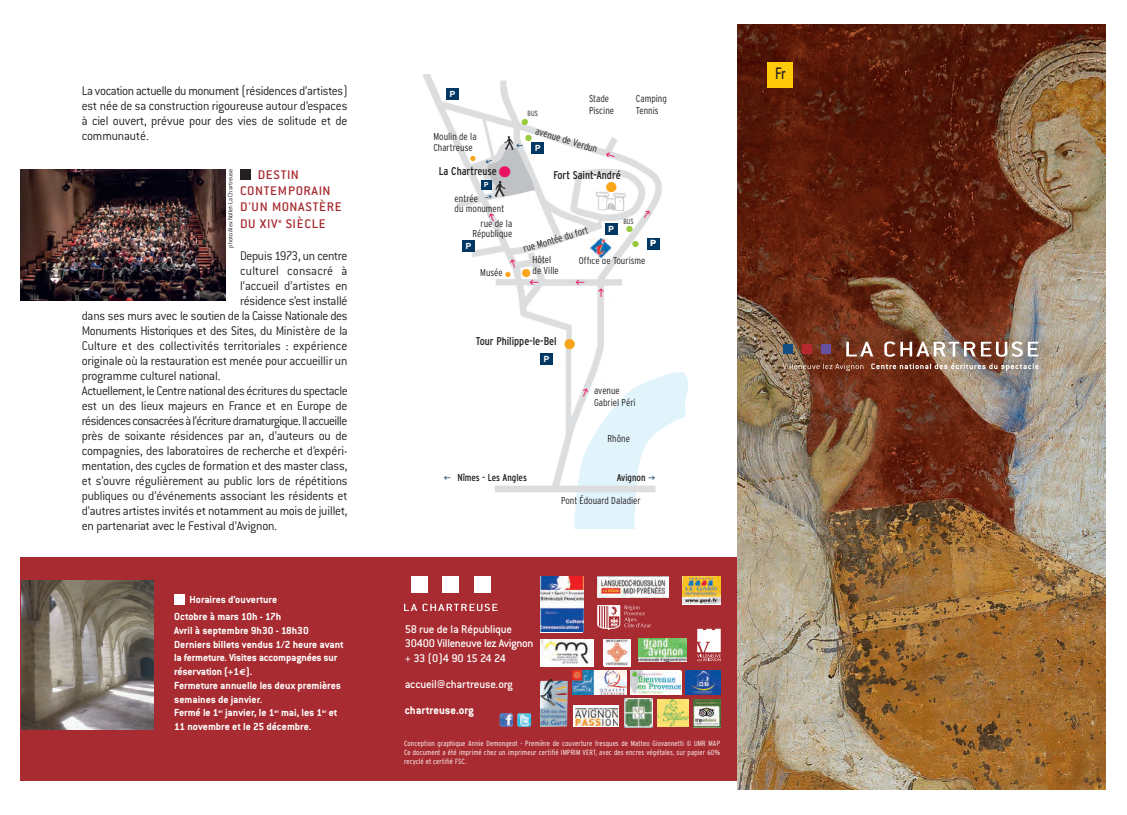
<style>
.page{position:relative;width:1127px;height:815px;background:#fff}
.page>*{position:absolute;margin:0;border:0;box-sizing:border-box;transform-origin:0 0}
.t1{font:500 18.25px "Conduit ITC";color:#231f20;scale:.79 1}
.t2{font:15.25px "Zapf Dingbats";color:#ec1163}
.t3{font:14.25px "Zapf Dingbats";color:#f9a51b}
.t4{font:300 13.75px/15px "Conduit ITC";letter-spacing:-.015em;color:#231f20;text-align:justify;scale:.95 1}
.t5{font:300 13.75px "Conduit ITC";letter-spacing:-.045em;color:#231f20;scale:.95 1}
.t6{font:500 13.75px/16.2px "Conduit ITC";letter-spacing:.05em;color:#a72b30;scale:1.05 1}
.t7{font:300 13.75px "Conduit ITC";letter-spacing:.01em;color:#231f20;scale:.95 1}
.t8{font:500 12.25px/14.8px "Conduit ITC";letter-spacing:-.015em;color:#fff}
.t9{font:700 12.25px "Conduit ITC";color:#fff}
.t10{font:700 11.25px/13.8px "Conduit ITC";color:#fff}
.t11{font:condensed 11.25px "Interstate";color:#231f20}
.t12{font:300 condensed 10px/12px "Interstate";color:#231f20}
.t13{font:condensed 10px "Interstate";color:#231f20}
.t14{font:700 8.75px "Interstate";color:#fff}
.t15{font:8.75px "Zapf Dingbats";color:#99ca3b}
.t16{font:300 condensed 7.5px/9px "Interstate";letter-spacing:.015em;color:#fff;text-align:justify}
.t17{font:300 condensed 7.5px "Interstate";color:#231f20}
.t18{font:7.25px "Zapf Dingbats";color:#f9a51b}
.t19{font:700 7.12px "Interstate";color:#fff}
.t20{font:300 6.88px "Conduit ITC";letter-spacing:-.015em;color:#231f20}
.s1{font-family:"Euro Sans";font-size:8.75px}
</style>
<div class="page">
<div style="left:21px;top:557px;width:721px;height:223px;background:#a72b30"></div>
<div style="left:174px;top:594px;width:11px;height:10px;background:#fff"></div>
<img style="left:21px;top:169px;width:204px;height:131px">
<div style="left:240px;top:169px;width:11px;height:11px;background:#231f20"></div>
<img style="left:21px;top:580px;width:132px;height:150px">
<img style="left:423px;top:74px;width:239px;height:412px">
<div style="left:446px;top:88px;width:13px;height:12px;background:#013863"></div>
<div style="left:481px;top:180px;width:10px;height:10px;background:#013863"></div>
<div style="left:462px;top:240px;width:13px;height:12px;background:#013863"></div>
<div style="left:532px;top:142px;width:12px;height:12px;background:#013863"></div>
<div style="left:605px;top:223px;width:13px;height:12px;background:#013863"></div>
<div style="left:647px;top:238px;width:12px;height:12px;background:#013863"></div>
<div style="left:540px;top:353px;width:13px;height:12px;background:#013863"></div>
<div style="left:495px;top:486px;width:160px;height:6px;background:#dcdddf"></div>
<img style="left:589px;top:238px;width:23px;height:20px">
<img style="left:737px;top:24px;width:368px;height:766px">
<svg style="left:846px;top:342px;width:27px;height:14px"></svg>
<svg style="left:884px;top:342px;width:91px;height:15px"></svg>
<svg style="left:981px;top:342px;width:57px;height:15px"></svg>
<svg style="left:782px;top:363px;width:81px;height:8px"></svg>
<svg style="left:871px;top:363px;width:167px;height:8px"></svg>
<div style="left:783px;top:344px;width:10px;height:10px;background:#144e82"></div>
<div style="left:802px;top:344px;width:10px;height:10px;background:#b7282e"></div>
<div style="left:821px;top:344px;width:10px;height:10px;background:#6850a1"></div>
<div style="left:767px;top:62px;width:26px;height:25px;background:#feca0a"></div>
<svg style="left:697px;top:629px;width:24px;height:32px"></svg>
<img style="left:540px;top:577px;width:43px;height:55px">
<img style="left:604px;top:639px;width:26px;height:27px">
<img style="left:686px;top:670px;width:34px;height:24px">
<div style="left:540px;top:639px;width:54px;height:27px;background:#fff"></div>
<img style="left:541px;top:639px;width:52px;height:27px">
<img style="left:540px;top:679px;width:28px;height:48px">
<img style="left:639px;top:639px;width:48px;height:22px">
<svg style="left:598px;top:605px;width:53px;height:24px"></svg>
<svg style="left:682px;top:576px;width:38px;height:29px"></svg>
<img style="left:683px;top:577px;width:37px;height:27px">
<svg style="left:574px;top:706px;width:45px;height:21px"></svg>
<img style="left:576px;top:708px;width:41px;height:17px">
<img style="left:492px;top:181px;width:15px;height:16px">
<img style="left:693px;top:699px;width:27px;height:28px">
<img style="left:573px;top:671px;width:53px;height:23px">
<img style="left:598px;top:576px;width:70px;height:21px">
<img style="left:625px;top:699px;width:28px;height:28px">
<img style="left:658px;top:699px;width:30px;height:28px">
<svg style="left:404px;top:604px;width:93px;height:7px"></svg>
<div style="left:411px;top:576px;width:16px;height:16px;background:#fff"></div>
<div style="left:443px;top:576px;width:16px;height:16px;background:#fff"></div>
<div style="left:474px;top:576px;width:17px;height:16px;background:#fff"></div>
<img style="left:517px;top:713px;width:14px;height:14px">
<div style="left:498px;top:713px;width:17px;height:14px;background:#a32e37"></div>
<img style="left:499px;top:713px;width:14px;height:14px">
<svg style="left:680px;top:671px;width:2px;height:23px"></svg>
<img style="left:630px;top:671px;width:50px;height:23px">
<svg style="left:444px;top:476px;width:7px;height:4px"></svg>
<svg style="left:599px;top:288px;width:5px;height:9px"></svg>
<svg style="left:642px;top:210px;width:9px;height:10px"></svg>
<svg style="left:488px;top:213px;width:8px;height:9px"></svg>
<svg style="left:576px;top:280px;width:8px;height:5px"></svg>
<svg style="left:606px;top:151px;width:9px;height:8px"></svg>
<svg style="left:485px;top:194px;width:7px;height:5px"></svg>
<svg style="left:485px;top:159px;width:8px;height:5px"></svg>
<svg style="left:574px;top:371px;width:114px;height:158px"></svg>
<svg style="left:505px;top:259px;width:33px;height:26px"></svg>
<svg style="left:503px;top:119px;width:29px;height:30px"></svg>
<p class="t4" style="left:82px;top:85px;width:281px">La vocation actuelle du monument (résidences d’artistes) est née de sa construction rigoureuse autour d’espaces à ciel ouvert, prévue pour des vies de solitude et de communauté.</p>
<p class="t20" style="left:228px;top:248px;width:80px;rotate:-90deg">photo Alex Nollet-La Chartreuse</p>
<p class="t6" style="left:240px;top:168px;width:98px;text-indent:18px">DESTIN<br>CONTEMPORAIN<br>D'UN MONASTÈRE<br>DU XIV<sup>e</sup> SIÈCLE</p>
<p class="t4" style="left:240px;top:250px;width:115px">Depuis 1973, un centre</p>
<p class="t7" style="left:240px;top:266px;width:115px">culturel consacré à</p>
<p class="t4" style="left:240px;top:280px;width:115px">l’accueil d’artistes en</p>
<p class="t4" style="left:240px;top:295px;width:115px">résidence s’est installé</p>
<p class="t4" style="left:82px;top:310px;width:281px">dans ses murs avec le soutien de la Caisse Nationale des</p>
<p class="t4" style="left:82px;top:325px;width:281px">Monuments Historiques et des Sites, du Ministère de la</p>
<p class="t4" style="left:82px;top:340px;width:281px">Culture et des collectivités territoriales : expérience</p>
<p class="t4" style="left:82px;top:355px;width:281px">originale où la restauration est menée pour accueillir un</p>
<p class="t4" style="left:82px;top:370px;width:148px">programme culturel national.</p>
<p class="t4" style="left:82px;top:385px;width:281px">Actuellement, le Centre national des écritures du spectacle</p>
<p class="t4" style="left:82px;top:400px;width:281px">est un des lieux majeurs en France et en Europe de</p>
<p class="t5" style="left:82px;top:416px;width:281px">résidences consacrées à l’écriture dramaturgique. Il accueille</p>
<p class="t4" style="left:82px;top:430px;width:281px">près de soixante résidences par an, d’auteurs ou de</p>
<p class="t4" style="left:82px;top:445px;width:281px">compagnies, des laboratoires de recherche et d’expéri-</p>
<p class="t4" style="left:82px;top:460px;width:281px">mentation, des cycles de formation et des master class,</p>
<p class="t4" style="left:82px;top:475px;width:281px">et s’ouvre régulièrement au public lors de répétitions</p>
<p class="t4" style="left:82px;top:490px;width:281px">publiques ou d’événements associant les résidents et</p>
<p class="t4" style="left:82px;top:505px;width:281px">d’autres artistes invités et notamment au mois de juillet,</p>
<p class="t4" style="left:82px;top:520px;width:207px">en partenariat avec le Festival d’Avignon.</p>
<p class="t10" style="left:174px;top:592px;width:108px;line-height:17.5px;text-indent:15px">Horaires d’ouverture<br>Octobre à mars 10h - 17h</p>
<p class="t10" style="left:174px;top:625px;width:171px">Avril à septembre 9h30 - 18h30<br>Derniers billets vendus 1/2 heure avant la fermeture. Visites accompagnées sur réservation (+1<span class="s1">€</span>).<br>Fermeture annuelle les deux premières semaines de janvier.<br>Fermé le 1<sup>er</sup> janvier, le 1<sup>er</sup> mai, les 1<sup>er</sup> et<br>11 novembre et le 25 décembre.</p>
<p class="t14" style="left:450px;top:89px;width:7px">P</p>
<p class="t17" style="left:528px;top:109px;width:12px">BUS</p>
<p class="t12" style="left:589px;top:92px;width:27px">Stade<br>Piscine</p>
<p class="t12" style="left:636px;top:92px;width:32px">Camping<br>Tennis</p>
<p class="t12" style="left:433px;top:131px;width:45px;line-height:11.2px">Moulin de la<br>Chartreuse</p>
<p class="t18" style="left:470px;top:154px;width:7px">●</p>
<p class="t12" style="left:538px;top:125px;width:66px;rotate:17deg">avenue de Verdun</p>
<p class="t14" style="left:535px;top:143px;width:7px">P</p>
<p class="t2" style="left:499px;top:163px;width:14px">●</p>
<p class="t11" style="left:439px;top:165px;width:60px">La Chartreuse</p>
<p class="t11" style="left:553px;top:168px;width:69px">Fort Saint-André</p>
<p class="t19" style="left:484px;top:181px;width:6px">P</p>
<p class="t3" style="left:606px;top:178px;width:13px">●</p>
<p class="t12" style="left:455px;top:193px;width:51px;line-height:10px">entrée<br>du monument</p>
<p class="t12" style="left:472px;top:219px;width:41px;line-height:10px;text-align:right">rue de la<br>République</p>
<p class="t12" style="left:522px;top:243px;width:69px;rotate:-17deg">rue Montée du fort</p>
<p class="t14" style="left:465px;top:241px;width:7px">P</p>
<p class="t14" style="left:608px;top:223px;width:7px">P</p>
<p class="t17" style="left:623px;top:217px;width:12px">BUS</p>
<p class="t15" style="left:626px;top:224px;width:8px">●</p>
<p class="t15" style="left:632px;top:239px;width:8px">●</p>
<p class="t14" style="left:650px;top:238px;width:7px">P</p>
<p class="t12" style="left:532px;top:254px;width:20px">Hôtel</p>
<p class="t12" style="left:480px;top:266px;width:24px">Musée</p>
<p class="t12" style="left:532px;top:265px;width:28px">de Ville</p>
<p class="t12" style="left:579px;top:255px;width:68px">Office de Tourisme</p>
<p class="t11" style="left:476px;top:334px;width:82px">Tour Philippe-le-Bel</p>
<p class="t14" style="left:544px;top:354px;width:7px">P</p>
<p class="t3" style="left:564px;top:336px;width:13px">●</p>
<p class="t13" style="left:457px;top:472px;width:71px">Nîmes - Les Angles</p>
<p class="t12" style="left:594px;top:384px;width:43px">avenue<br>Gabriel Péri</p>
<p class="t12" style="left:608px;top:433px;width:24px">Rhône</p>
<p class="t13" style="left:617px;top:472px;width:30px">Avignon</p>
<p class="t12" style="left:561px;top:494px;width:81px">Pont Édouard Daladier</p>
<p class="t8" style="left:405px;top:623px;width:130px">58 rue de la République<br>30400 Villeneuve lez Avignon + 33 (0)4 90 15 24 24</p>
<p class="t8" style="left:405px;top:678px;width:110px">accueil@chartreuse.org</p>
<p class="t9" style="left:405px;top:706px;width:71px">chartreuse.org</p>
<p class="t16" style="left:404px;top:739px;width:318px">Conception graphique Annie Demongeot - Première de couverture fresques de Matteo Giovannetti © UMR MAP Ce document a été imprimé chez un imprimeur certifié IMPRIM VERT, avec des encres végétales, sur papier 60% recyclé et certifié FSC.</p>
<h1 class="t1" style="left:775px;top:68px;width:15px">Fr</h1>
</div>
